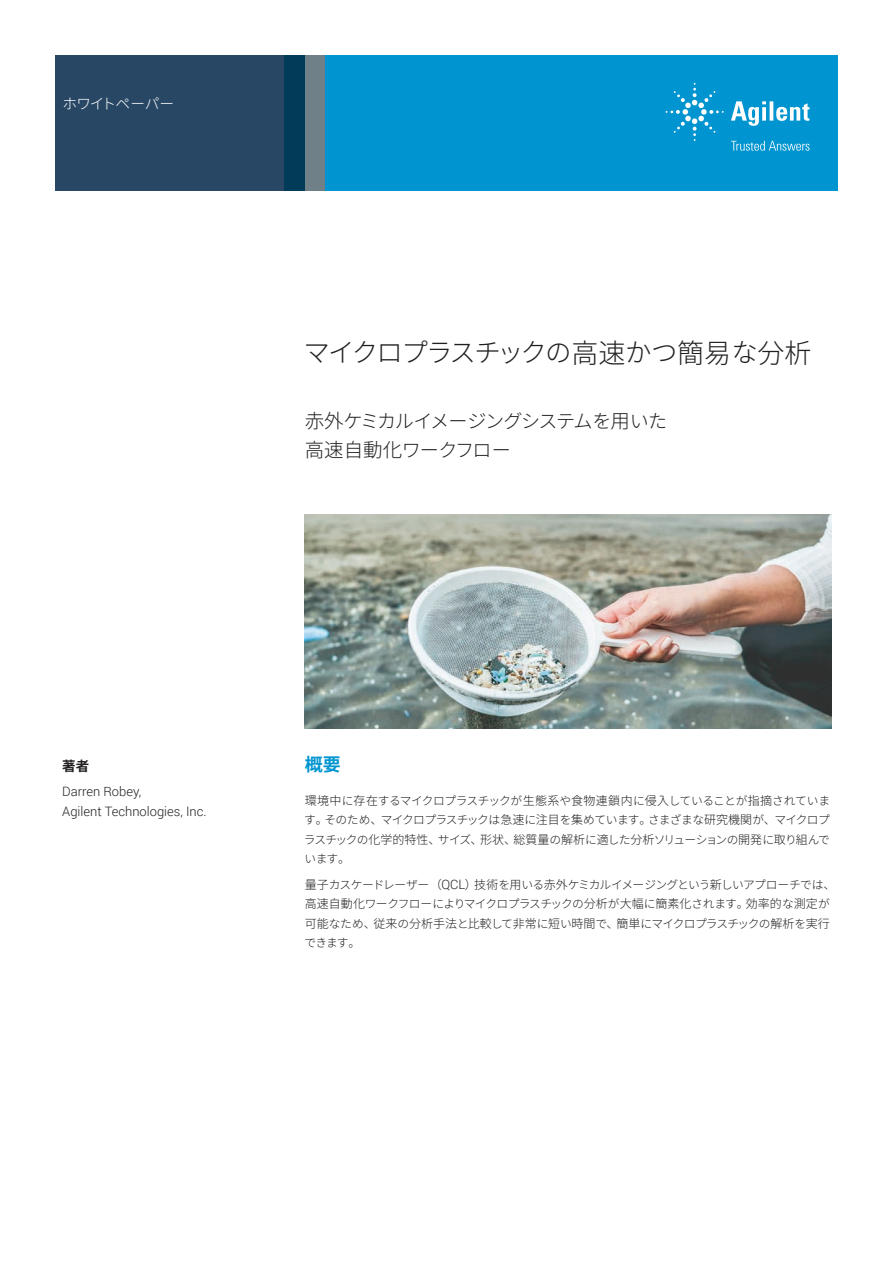
<style>
.page{position:relative;width:893px;height:1263px;background:#fff}
.page>*{position:absolute;margin:0;border:0;box-sizing:border-box;transform-origin:0 0}
.t1{font:300 26.4px "Noto Sans CJ Kjp";letter-spacing:-.07em;color:#221f20}
.t2{font:300 19.05px/28.5px "Noto Sans CJ Kjp";letter-spacing:-.065em;color:#221f20}
.t3{font:700 18px "Noto Sans CJ Kjp";color:#0095d0}
.t4{font:300 14.7px "Noto Sans CJ Kjp";letter-spacing:-.03em;color:#fff}
.t5{font:700 13.5px "Noto Sans CJ Kjp";color:#221f20}
.t6{font:300 12.9px/19.5px "Roboto";color:#221f20}
.t7{font:300 12px "Noto Sans CJ Kjp";color:#221f20}
.t8{font:300 11.7px/19.5px "Noto Sans CJ Kjp";letter-spacing:-.065em;color:#221f20;text-align:justify}
.s1{font-size:27px}
.s2{font-size:19.5px}
.s3{font-size:12px}
.s4{font-family:"Roboto";font-size:12.9px}
.s5{font-size:11.7px}
</style>
<div class="page">
<div style="left:284px;top:55px;width:554px;height:135px;background:#0095d0"></div>
<div style="left:55px;top:55px;width:229px;height:135px;background:#274764"></div>
<div style="left:305px;top:55px;width:20px;height:135px;background:#6f8089"></div>
<div style="left:284px;top:55px;width:21px;height:135px;background:#003b59"></div>
<img style="left:305px;top:514px;width:526px;height:215px">
<svg style="left:731px;top:101px;width:78px;height:25px"></svg>
<svg style="left:666px;top:83px;width:58px;height:58px"></svg>
<svg style="left:731px;top:141px;width:78px;height:10px"></svg>
<p class="t4" style="left:62px;top:95px;width:113px">ホワイトペーパー</p>
<h1 class="t1" style="left:303px;top:338px;width:509px">マイクロプラスチックの<span class="s1">高速</span>かつ<span class="s1">簡易</span>な<span class="s1">分析</span></h1>
<h2 class="t2" style="left:305px;top:407px;width:364px"><span class="s2">赤外</span>ケミカルイメージングシステムを<span class="s2">用</span>いた<span class="s2">高速自動化</span>ワークフロー</h2>
<p class="t5" style="left:62px;top:758px;width:28px">著者</p>
<p class="t6" style="left:62px;top:781px;width:146px">Darren Robey,<br>Agilent Technologies, Inc.</p>
<h3 class="t3" style="left:305px;top:754px;width:37px">概要</h3>
<p class="t8" style="left:304px;top:791px;width:528px"><span class="s3">環境中</span>に<span class="s3">存在</span>するマイクロプラスチックが<span class="s3">生態系</span>や<span class="s3">食物連鎖内</span>に<span class="s3">侵入</span>していることが<span class="s3">指摘</span>されています<span class="s3">。</span>そのため<span class="s3">、</span>マイクロプラスチックは<span class="s3">急速</span>に<span class="s3">注目</span>を<span class="s3">集</span>めています<span class="s3">。</span>さまざまな<span class="s3">研究機関</span>が<span class="s3">、</span>マイクロプラスチックの<span class="s3">化学的特性、</span>サイズ<span class="s3">、形状、総質量</span>の<span class="s3">解析</span>に<span class="s3">適</span>した<span class="s3">分析</span>ソリューションの<span class="s3">開発</span>に<span class="s3">取</span>り<span class="s3">組</span>んでいます<span class="s3">。</span></p>
<p class="t8" style="left:305px;top:875px;width:532px"><span class="s3">量子</span>カスケードレーザー<span class="s3">（</span><span class="s4">QCL</span><span class="s3">）技術</span>を<span class="s3">用</span>いる<span class="s3">赤外</span>ケミカルイメージングという<span class="s3">新</span>しいアプローチでは<span class="s3">、高速自動化</span>ワークフローによりマイクロプラスチックの<span class="s3">分析</span>が<span class="s3">大幅</span>に<span class="s3">簡素化</span>されます<span class="s3">。効率的</span>な<span class="s3">測定</span>が</p>
<p class="t7" style="left:305px;top:916px;width:526px">可能<span class="s5">なため</span>、従来<span class="s5">の</span>分析手法<span class="s5">と</span>比較<span class="s5">して</span>非常<span class="s5">に</span>短<span class="s5">い</span>時間<span class="s5">で</span>、簡単<span class="s5">にマイクロプラスチックの</span>解析<span class="s5">を</span>実行</p>
<p class="t8" style="left:304px;top:933px;width:58px">できます<span class="s3">。</span></p>
</div>
